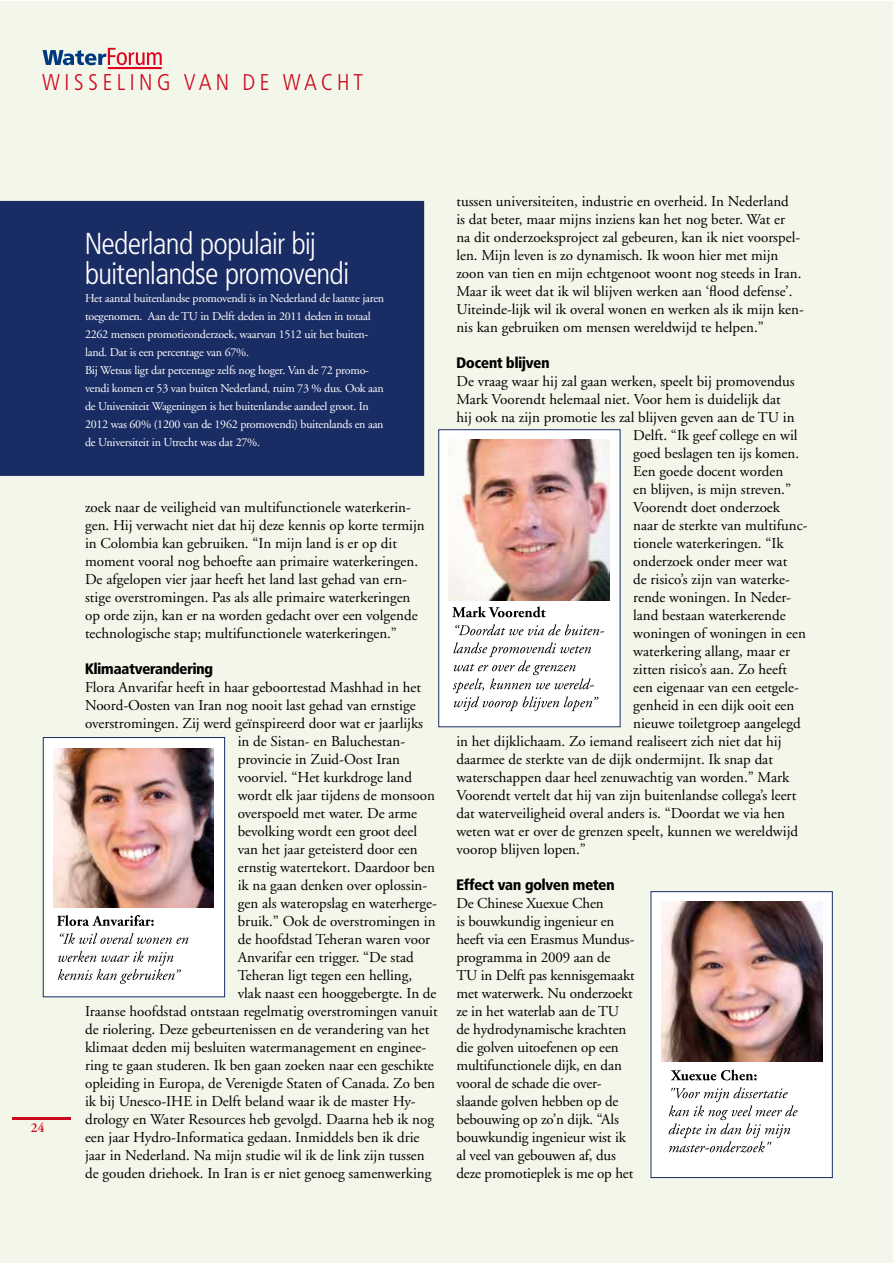
<style>
.page{position:relative;width:893px;height:1263px;background:#fff}
.page>*{position:absolute;margin:0;border:0;box-sizing:border-box;transform-origin:0 0}
.t1{font:300 30px/30px "Frutiger Condensed BQ";color:#fff}
.t2{font:300 22.5px "Frutiger Condensed BQ";letter-spacing:.22em;color:#cd071e}
.t3{font:15px/18px "Adobe Garamond";color:#000}
.t4{font:900 15px "Frutiger Condensed BQ";color:#000}
.t5{font:600 13.5px "Adobe Garamond";color:#cd071e}
.t6{font:12px/18px "Adobe Garamond";letter-spacing:-.02em;color:#fff}
</style>
<div class="page">
<div style="left:0;top:1px;width:892px;height:1262px;background:#f3f7e9"></div>
<hr style="left:12px;top:1117px;width:59px;height:3px;background:#cd071e">
<svg style="left:43px;top:48px;width:119px;height:17px"></svg>
<hr style="left:108px;top:67px;width:54px;height:2px;background:#e2001f">
<div style="left:0;top:201px;width:424px;height:275px;background:#1a2c64"></div>
<div style="left:43px;top:737px;width:182px;height:260px;background:#fff;border:1px solid #1a2c64"></div>
<img style="left:53px;top:748px;width:161px;height:159px">
<div style="left:438px;top:429px;width:182px;height:298px;background:#fff;border:1px solid #1a2c64"></div>
<img style="left:449px;top:440px;width:160px;height:160px">
<svg style="left:453px;top:642px;width:145px;height:69px"></svg>
<svg style="left:455px;top:624px;width:149px;height:11px"></svg>
<svg style="left:452px;top:606px;width:94px;height:11px"></svg>
<svg style="left:58px;top:951px;width:123px;height:33px"></svg>
<svg style="left:60px;top:933px;width:128px;height:11px"></svg>
<svg style="left:57px;top:915px;width:97px;height:11px"></svg>
<div style="left:651px;top:891px;width:182px;height:287px;background:#fff;border:1px solid #1a2c64"></div>
<img style="left:662px;top:901px;width:160px;height:161px">
<svg style="left:671px;top:1069px;width:86px;height:11px"></svg>
<svg style="left:669px;top:1087px;width:129px;height:65px"></svg>
<h2 class="t2" style="left:43px;top:69px;width:322px">WISSELING VAN DE WACHT</h2>
<p class="t5" style="left:31px;top:1120px;width:15px">24</p>
<h1 class="t1" style="left:85px;top:229px;width:265px">Nederland populair bij buitenlandse promovendi</h1>
<p class="t6" style="left:85px;top:289px;width:301px">Het aantal buitenlandse promovendi is in Nederland de laatste jaren toegenomen. Aan de TU in Delft deden in 2011 deden in totaal 2262 mensen promotieonderzoek, waarvan 1512 uit het buiten&shy;land. Dat is een percentage van 67%.<br>Bij Wetsus ligt dat percentage zelfs nog hoger. Van de 72 promo&shy;vendi komen er 53 van buiten Nederland, ruim 73 % dus. Ook aan de Universiteit Wageningen is het buitenlandse aandeel groot. In 2012 was 60% (1200 van de 1962 promovendi) buitenlands en aan de Universiteit in Utrecht was dat 27%.</p>
<p class="t3" style="left:85px;top:498px;width:341px">zoek naar de veiligheid van multifunctionele waterkerin&shy;gen. Hij verwacht niet dat hij deze kennis op korte termijn in Colombia kan gebruiken. “In mijn land is er op dit moment vooral nog behoefte aan primaire waterkeringen.<br>De afgelopen vier jaar heeft het land last gehad van ern&shy;stige overstromingen. Pas als alle primaire waterkeringen op orde zijn, kan er na worden gedacht over een volgende technologische stap; multifunctionele waterkeringen.”</p>
<p class="t4" style="left:85px;top:659px;width:129px">Klimaatverandering</p>
<p class="t3" style="left:85px;top:678px;width:337px">Flora Anvarifar heeft in haar geboortestad Mashhad in het</p>
<p class="t3" style="left:85px;top:696px;width:332px">Noord-Oosten van Iran nog nooit last gehad van ernstige</p>
<p class="t3" style="left:85px;top:714px;width:340px">overstromingen. Zij werd geïnspireerd door wat er jaarlijks</p>
<p class="t3" style="left:238px;top:732px;width:169px">in de Sistan- en Baluchestan-</p>
<p class="t3" style="left:238px;top:750px;width:164px">provincie in Zuid-Oost Iran</p>
<p class="t3" style="left:238px;top:768px;width:176px">voorviel. “Het kurkdroge land</p>
<p class="t3" style="left:238px;top:786px;width:199px">wordt elk jaar tijdens de monsoon</p>
<p class="t3" style="left:238px;top:804px;width:181px">overspoeld met water. De arme</p>
<p class="t3" style="left:238px;top:822px;width:181px">bevolking wordt een groot deel</p>
<p class="t3" style="left:238px;top:840px;width:182px">van het jaar geteisterd door een</p>
<p class="t3" style="left:238px;top:858px;width:199px">ernstig watertekort. Daardoor ben</p>
<p class="t3" style="left:238px;top:876px;width:191px">ik na gaan denken over oplossin-</p>
<p class="t3" style="left:238px;top:894px;width:201px">gen als wateropslag en waterherge-</p>
<p class="t3" style="left:238px;top:912px;width:199px">bruik.” Ook de overstromingen in</p>
<p class="t3" style="left:238px;top:930px;width:194px">de hoofdstad Teheran waren voor</p>
<p class="t3" style="left:238px;top:948px;width:177px">Anvarifar een trigger. “De stad</p>
<p class="t3" style="left:238px;top:966px;width:176px">Teheran ligt tegen een helling,</p>
<p class="t3" style="left:238px;top:984px;width:200px">vlak naast een hooggebergte. In de</p>
<p class="t3" style="left:85px;top:1002px;width:354px">Iraanse hoofdstad ontstaan regelmatig overstromingen vanuit</p>
<p class="t3" style="left:85px;top:1020px;width:346px">de riolering. Deze gebeurtenissen en de verandering van het</p>
<p class="t3" style="left:85px;top:1038px;width:343px">klimaat deden mij besluiten watermanagement en enginee-</p>
<p class="t3" style="left:85px;top:1056px;width:350px">ring te gaan studeren. Ik ben gaan zoeken naar een geschikte</p>
<p class="t3" style="left:85px;top:1074px;width:352px">opleiding in Europa, de Verenigde Staten of Canada. Zo ben</p>
<p class="t3" style="left:85px;top:1092px;width:332px">ik bij Unesco-IHE in Delft beland waar ik de master Hy-</p>
<p class="t3" style="left:85px;top:1110px;width:351px">drology en Water Resources heb gevolgd. Daarna heb ik nog</p>
<p class="t3" style="left:85px;top:1128px;width:336px">een jaar Hydro-Informatica gedaan. Inmiddels ben ik drie</p>
<p class="t3" style="left:85px;top:1146px;width:341px">jaar in Nederland. Na mijn studie wil ik de link zijn tussen</p>
<p class="t3" style="left:85px;top:1164px;width:348px">de gouden driehoek. In Iran is er niet genoeg samenwerking</p>
<p class="t3" style="left:456px;top:192px;width:349px">tussen universiteiten, industrie en overheid. In Nederland<br>is dat beter, maar mijns inziens kan het nog beter. Wat er<br>na dit onderzoeksproject zal gebeuren, kan ik niet voorspel&shy;len. Mijn leven is zo dynamisch. Ik woon hier met mijn zoon van tien en mijn echtgenoot woont nog steeds in Iran.<br>Maar ik weet dat ik wil blijven werken aan ‘flood defense’.<br>Uiteinde-lijk wil ik overal wonen en werken als ik mijn ken&shy;nis kan gebruiken om mensen wereldwijd te helpen.”</p>
<p class="t4" style="left:456px;top:353px;width:95px">Docent blijven</p>
<p class="t3" style="left:456px;top:372px;width:340px">De vraag waar hij zal gaan werken, speelt bij promovendus</p>
<p class="t3" style="left:456px;top:390px;width:326px">Mark Voorendt helemaal niet. Voor hem is duidelijk dat</p>
<p class="t3" style="left:456px;top:408px;width:340px">hij ook na zijn promotie les zal blijven geven aan de TU in</p>
<p class="t3" style="left:633px;top:426px;width:166px">Delft. “Ik geef college en wil</p>
<p class="t3" style="left:633px;top:444px;width:167px">goed beslagen ten ijs komen.</p>
<p class="t3" style="left:633px;top:462px;width:151px">Een goede docent worden</p>
<p class="t3" style="left:633px;top:480px;width:159px">en blijven, is mijn streven.”</p>
<p class="t3" style="left:633px;top:498px;width:148px">Voorendt doet onderzoek</p>
<p class="t3" style="left:633px;top:516px;width:176px">naar de sterkte van multifunc-</p>
<p class="t3" style="left:633px;top:534px;width:152px">tionele waterkeringen. “Ik</p>
<p class="t3" style="left:633px;top:552px;width:156px">onderzoek onder meer wat</p>
<p class="t3" style="left:633px;top:570px;width:158px">de risico’s zijn van waterke-</p>
<p class="t3" style="left:633px;top:588px;width:159px">rende woningen. In Neder-</p>
<p class="t3" style="left:633px;top:606px;width:154px">land bestaan waterkerende</p>
<p class="t3" style="left:633px;top:624px;width:174px">woningen of woningen in een</p>
<p class="t3" style="left:633px;top:642px;width:158px">waterkering allang, maar er</p>
<p class="t3" style="left:633px;top:660px;width:155px">zitten risico’s aan. Zo heeft</p>
<p class="t3" style="left:633px;top:678px;width:167px">een eigenaar van een eetgele-</p>
<p class="t3" style="left:633px;top:696px;width:163px">genheid in een dijk ooit een</p>
<p class="t3" style="left:633px;top:714px;width:169px">nieuwe toiletgroep aangelegd</p>
<p class="t3" style="left:456px;top:732px;width:327px">in het dijklichaam. Zo iemand realiseert zich niet dat hij</p>
<p class="t3" style="left:456px;top:750px;width:318px">daarmee de sterkte van de dijk ondermijnt. Ik snap dat</p>
<p class="t3" style="left:456px;top:768px;width:334px">waterschappen daar heel zenuwachtig van worden.” Mark</p>
<p class="t3" style="left:456px;top:786px;width:341px">Voorendt vertelt dat hij van zijn buitenlandse collega’s leert</p>
<p class="t3" style="left:456px;top:804px;width:330px">dat waterveiligheid overal anders is. “Doordat we via hen</p>
<p class="t3" style="left:456px;top:822px;width:343px">weten wat er over de grenzen speelt, kunnen we wereldwijd</p>
<p class="t3" style="left:456px;top:840px;width:131px">voorop blijven lopen.”</p>
<p class="t4" style="left:456px;top:875px;width:160px">Effect van golven meten</p>
<p class="t3" style="left:456px;top:894px;width:180px">De Chinese Xuexue Chen<br>is bouwkundig ingenieur en heeft via een Erasmus Mundus&shy;programma in 2009 aan de<br>TU in Delft pas kennisgemaakt met waterwerk. Nu onderzoekt ze in het waterlab aan de TU de hydrodynamische krachten die golven uitoefenen op een multifunctionele dijk, en dan vooral de schade die over&shy;slaande golven hebben op de bebouwing op zo’n dijk. “Als bouwkundig ingenieur wist ik al veel van gebouwen af, dus deze promotieplek is me op het</p>
</div>
